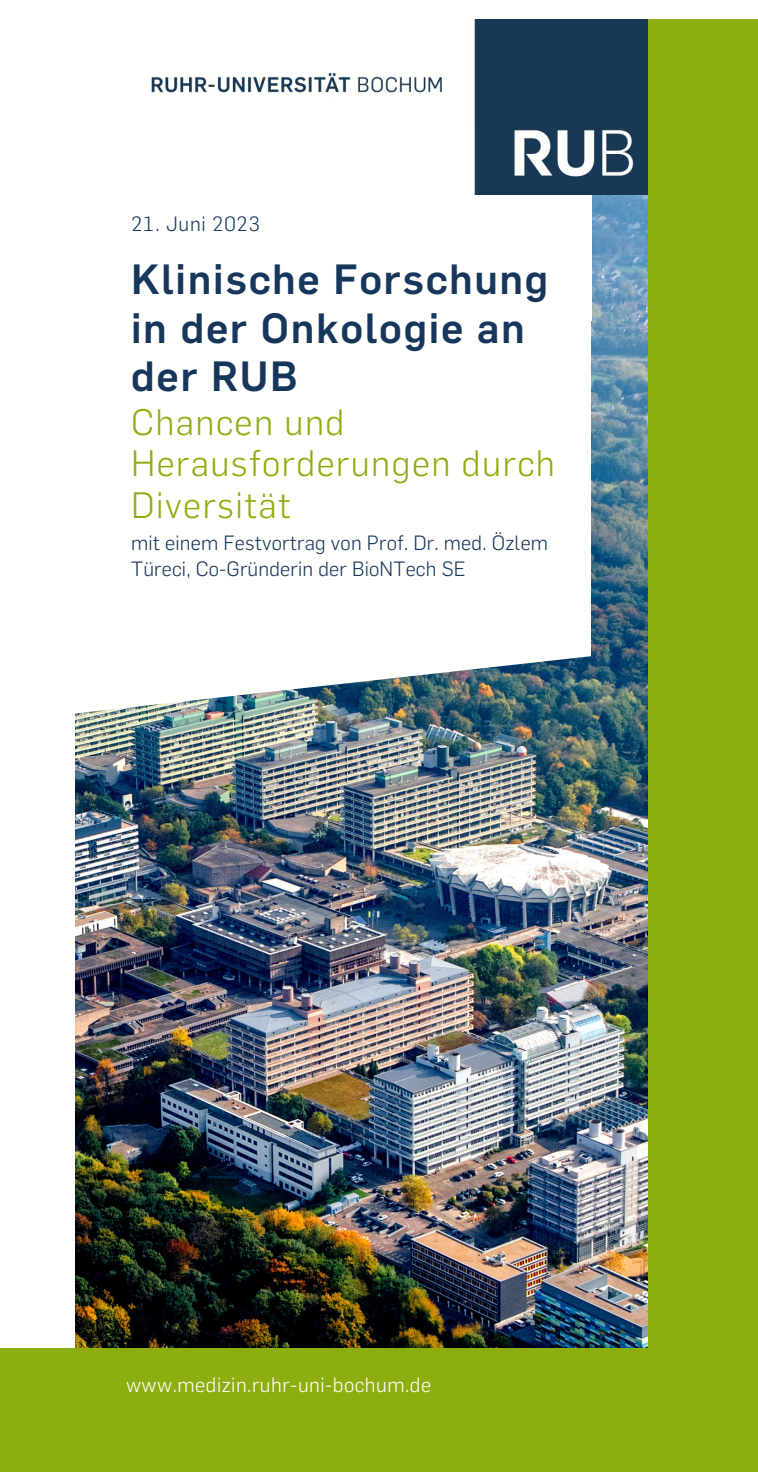
<style>
.page{position:relative;width:758px;height:1472px;background:#fff}
.page>*{position:absolute;margin:0;border:0;box-sizing:border-box;transform-origin:0 0}
.t1{font:700 41.4px/48.6px "Rub Flama";letter-spacing:.04em;color:#17365c}
.t2{font:300 36px/41.9px "Rub Flama";letter-spacing:.04em;color:#8dae10}
.t3{font:300 20.25px/25.4px "Rub Flama";letter-spacing:.01em;color:#17365c}
.t4{font:300 20.25px "Rub Flama";letter-spacing:.025em;color:#fffffe}
.t5{font:300 20.25px "Rub Flama";letter-spacing:.04em;color:#17365c}
</style>
<div class="page">
<img style="left:151px;top:19px;width:497px;height:176px">
<img style="left:76px;top:195px;width:572px;height:1153px">
<div style="left:47px;top:132px;width:427px;height:126px;background:#fffffe"></div>
<svg style="left:75px;top:321px;width:516px;height:396px"></svg>
<div style="left:47px;top:195px;width:544px;height:126px;background:#fffffe"></div>
<div style="left:648px;top:0;width:110px;height:1471px;background:#8dae10"></div>
<div style="left:0;top:1348px;width:743px;height:123px;background:#8dae10"></div>
<div style="left:0;top:0;width:758px;height:19px;background:#fffffe"></div>
<p class="t5" style="left:131px;top:212px;width:130px">21. Juni 2023</p>
<p class="t1" style="left:131px;top:255px;width:419px">Klinische Forschung in der Onkologie an der RUB</p>
<p class="t2" style="left:131px;top:401px;width:425px">Chancen und<br>Herausforderungen durch<br>Diversität</p>
<p class="t3" style="left:131px;top:531px;width:418px">mit einem Festvortrag von Prof. Dr. med. Özlem<br>Türeci, Co-Gründerin der BioNTech SE</p>
<p class="t4" style="left:126px;top:1373px;width:307px">www.medizin.ruhr-uni-bochum.de</p>
</div>
